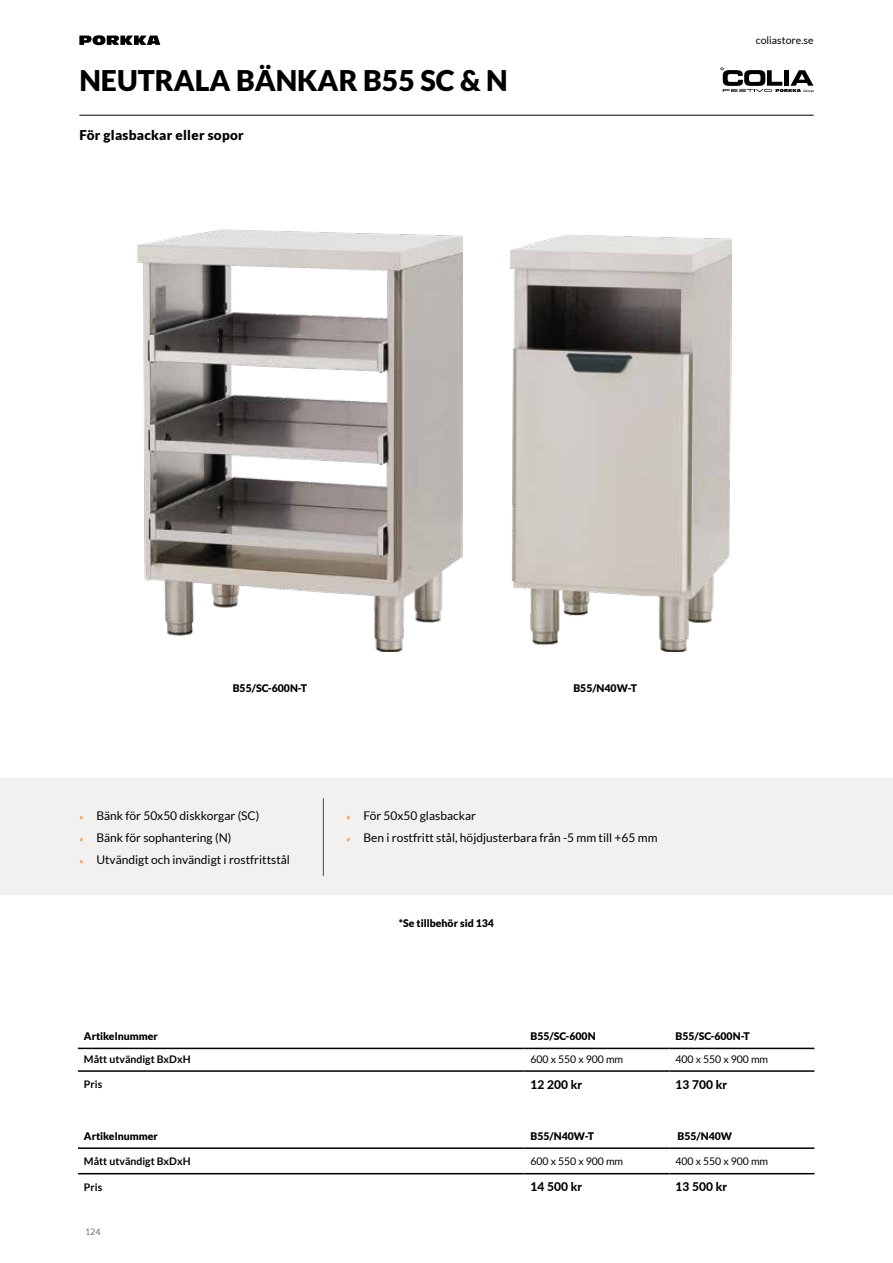
<style>
.page{position:relative;width:893px;height:1263px;background:#fff}
.page>*{position:absolute;margin:0;border:0;box-sizing:border-box;transform-origin:0 0}
.t1{font:900 28.5px "Lato";color:#000}
.t2{font:900 13.5px "Lato";letter-spacing:.02em;color:#000}
.t3{font:12px/22.2px "Lato";color:#000}
.t4{font:800 12px "Lato";color:#000}
.t5{font:900 10.5px "Lato";color:#000}
.t6{font:10.5px "Lato";color:#000}
.t7{font:700 10.5px "Lato";color:#000}
.t8{font:300 9px "Lato";color:#000}
.s1{font-size:9px;color:#ee7203}
</style>
<div class="page">
<div style="left:0;top:778px;width:893px;height:116px;background:#f2f1f0"></div>
<hr style="left:323px;top:798px;width:1px;height:78px;background:#4a4a49">
<hr style="left:78px;top:1048px;width:446px;height:1px;background:#000">
<hr style="left:524px;top:1048px;width:145px;height:1px;background:#000">
<hr style="left:669px;top:1048px;width:145px;height:1px;background:#000">
<hr style="left:78px;top:1070px;width:446px;height:2px;background:#000">
<hr style="left:524px;top:1070px;width:145px;height:2px;background:#000">
<hr style="left:669px;top:1070px;width:145px;height:2px;background:#000">
<hr style="left:78px;top:1147px;width:446px;height:2px;background:#000">
<hr style="left:524px;top:1147px;width:145px;height:2px;background:#000">
<hr style="left:669px;top:1147px;width:145px;height:2px;background:#000">
<hr style="left:78px;top:1173px;width:446px;height:1px;background:#000">
<hr style="left:524px;top:1173px;width:145px;height:1px;background:#000">
<hr style="left:669px;top:1173px;width:145px;height:1px;background:#000">
<img style="left:137px;top:230px;width:326px;height:422px">
<img style="left:511px;top:235px;width:221px;height:417px">
<hr style="left:79px;top:115px;width:735px;height:1px;background:#000">
<svg style="left:79px;top:35px;width:81px;height:10px"></svg>
<svg style="left:720px;top:67px;width:94px;height:25px"></svg>
<h1 class="t1" style="left:79px;top:64px;width:430px">NEUTRALA BÄNKAR B55 SC &amp; N</h1>
<p class="t2" style="left:79px;top:127px;width:166px">För glasbackar eller sopor</p>
<p class="t6" style="left:756px;top:34px;width:59px">coliastore.se</p>
<p class="t5" style="left:233px;top:682px;width:76px">B55/SC-600N-T</p>
<p class="t5" style="left:573px;top:682px;width:65px">B55/N40W-T</p>
<p class="t3" style="left:79px;top:804px;width:212px"><span class="s1">»</span> Bänk för 50x50 diskkorgar (SC)<br><span class="s1">»</span> Bänk för sophantering (N)<br><span class="s1">»</span> Utvändigt och invändigt i rostfrittstål</p>
<p class="t3" style="left:346px;top:804px;width:313px"><span class="s1">»</span> För 50x50 glasbackar<br><span class="s1">»</span> Ben i rostfritt stål, höjdjusterbara från -5 mm till +65 mm</p>
<p class="t5" style="left:399px;top:917px;width:97px">*Se tillbehör sid 134</p>
<p class="t5" style="left:84px;top:1030px;width:76px">Artikelnummer</p>
<p class="t5" style="left:530px;top:1030px;width:67px">B55/SC-600N</p>
<p class="t5" style="left:675px;top:1030px;width:76px">B55/SC-600N-T</p>
<p class="t7" style="left:84px;top:1053px;width:108px">Mått utvändigt BxDxH</p>
<p class="t6" style="left:530px;top:1053px;width:94px">600 x 550 x 900 mm</p>
<p class="t6" style="left:675px;top:1053px;width:94px">400 x 550 x 900 mm</p>
<p class="t7" style="left:84px;top:1078px;width:20px">Pris</p>
<p class="t4" style="left:530px;top:1075px;width:53px">12 200 kr</p>
<p class="t4" style="left:675px;top:1075px;width:53px">13 700 kr</p>
<p class="t5" style="left:84px;top:1130px;width:76px">Artikelnummer</p>
<p class="t5" style="left:530px;top:1130px;width:65px">B55/N40W-T</p>
<p class="t5" style="left:677px;top:1130px;width:56px">B55/N40W</p>
<p class="t7" style="left:84px;top:1155px;width:108px">Mått utvändigt BxDxH</p>
<p class="t6" style="left:530px;top:1155px;width:94px">600 x 550 x 900 mm</p>
<p class="t6" style="left:675px;top:1155px;width:94px">400 x 550 x 900 mm</p>
<p class="t7" style="left:84px;top:1181px;width:20px">Pris</p>
<p class="t4" style="left:530px;top:1178px;width:53px">14 500 kr</p>
<p class="t4" style="left:675px;top:1178px;width:53px">13 500 kr</p>
<p class="t8" style="left:85px;top:1227px;width:17px">124</p>
</div>
